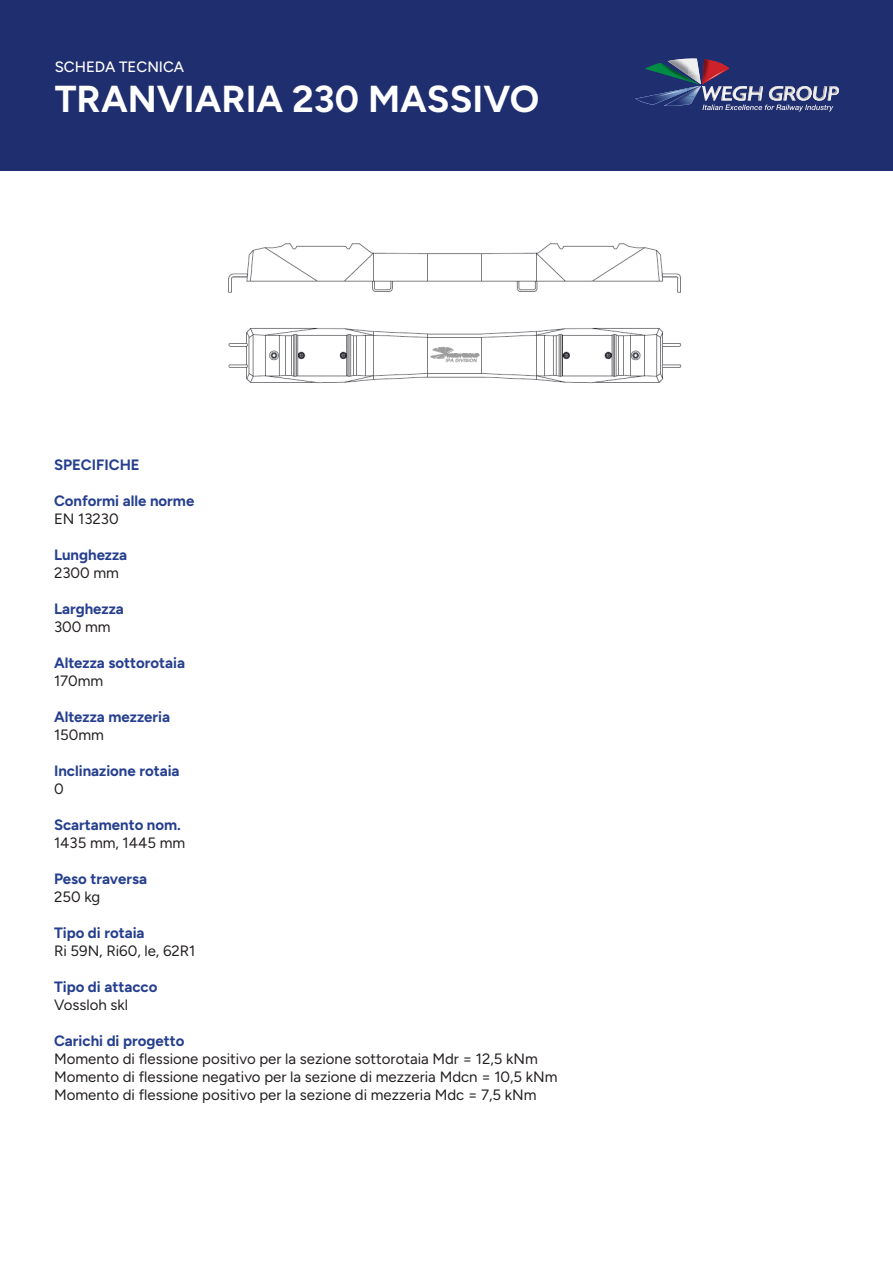
<style>
.page{position:relative;width:893px;height:1263px;background:#fff}
.page>*{position:absolute;margin:0;border:0;box-sizing:border-box;transform-origin:0 0}
.t1{font:700 37.5px "Figtree";color:#fff}
.t2{font:15px "Figtree";color:#231f20}
.t3{font:700 15px "Figtree";color:#253f8e}
.t4{font:500 15px "Figtree";color:#fff}
</style>
<div class="page">
<div style="left:0;top:0;width:893px;height:170px;background:#1f2e6e"></div>
<svg style="left:635px;top:58px;width:204px;height:54px"></svg>
<img style="left:228px;top:243px;width:454px;height:141px">
<p class="t4" style="left:55px;top:58px;width:131px">SCHEDA TECNICA</p>
<p class="t1" style="left:55px;top:77px;width:486px">TRANVIARIA 230 MASSIVO</p>
<p class="t3" style="left:54px;top:456px;width:87px">SPECIFICHE</p>
<p class="t3" style="left:54px;top:492px;width:142px">Conformi alle norme</p>
<p class="t2" style="left:54px;top:511px;width:66px">EN 13230</p>
<p class="t3" style="left:54px;top:546px;width:75px">Lunghezza</p>
<p class="t2" style="left:54px;top:565px;width:67px">2300 mm</p>
<p class="t3" style="left:54px;top:600px;width:71px">Larghezza</p>
<p class="t2" style="left:54px;top:619px;width:58px">300 mm</p>
<p class="t3" style="left:54px;top:654px;width:133px">Altezza sottorotaia</p>
<p class="t2" style="left:54px;top:673px;width:51px">170mm</p>
<p class="t3" style="left:54px;top:708px;width:118px">Altezza mezzeria</p>
<p class="t2" style="left:54px;top:727px;width:51px">150mm</p>
<p class="t3" style="left:54px;top:762px;width:127px">Inclinazione rotaia</p>
<p class="t2" style="left:54px;top:781px;width:11px">0</p>
<p class="t3" style="left:54px;top:816px;width:128px">Scartamento nom.</p>
<p class="t2" style="left:54px;top:835px;width:133px">1435 mm, 1445 mm</p>
<p class="t3" style="left:54px;top:870px;width:95px">Peso traversa</p>
<p class="t2" style="left:54px;top:889px;width:48px">250 kg</p>
<p class="t3" style="left:54px;top:924px;width:92px">Tipo di rotaia</p>
<p class="t2" style="left:54px;top:943px;width:143px">Ri 59N, Ri60, le, 62R1</p>
<p class="t3" style="left:54px;top:978px;width:105px">Tipo di attacco</p>
<p class="t2" style="left:54px;top:997px;width:76px">Vossloh skl</p>
<p class="t3" style="left:54px;top:1032px;width:132px">Carichi di progetto</p>
<p class="t2" style="left:54px;top:1051px;width:485px">Momento di flessione positivo per la sezione sottorotaia Mdr = 12,5 kNm</p>
<p class="t2" style="left:54px;top:1069px;width:505px">Momento di flessione negativo per la sezione di mezzeria Mdcn = 10,5 kNm</p>
<p class="t2" style="left:54px;top:1087px;width:484px">Momento di flessione positivo per la sezione di mezzeria Mdc = 7,5 kNm</p>
</div>
